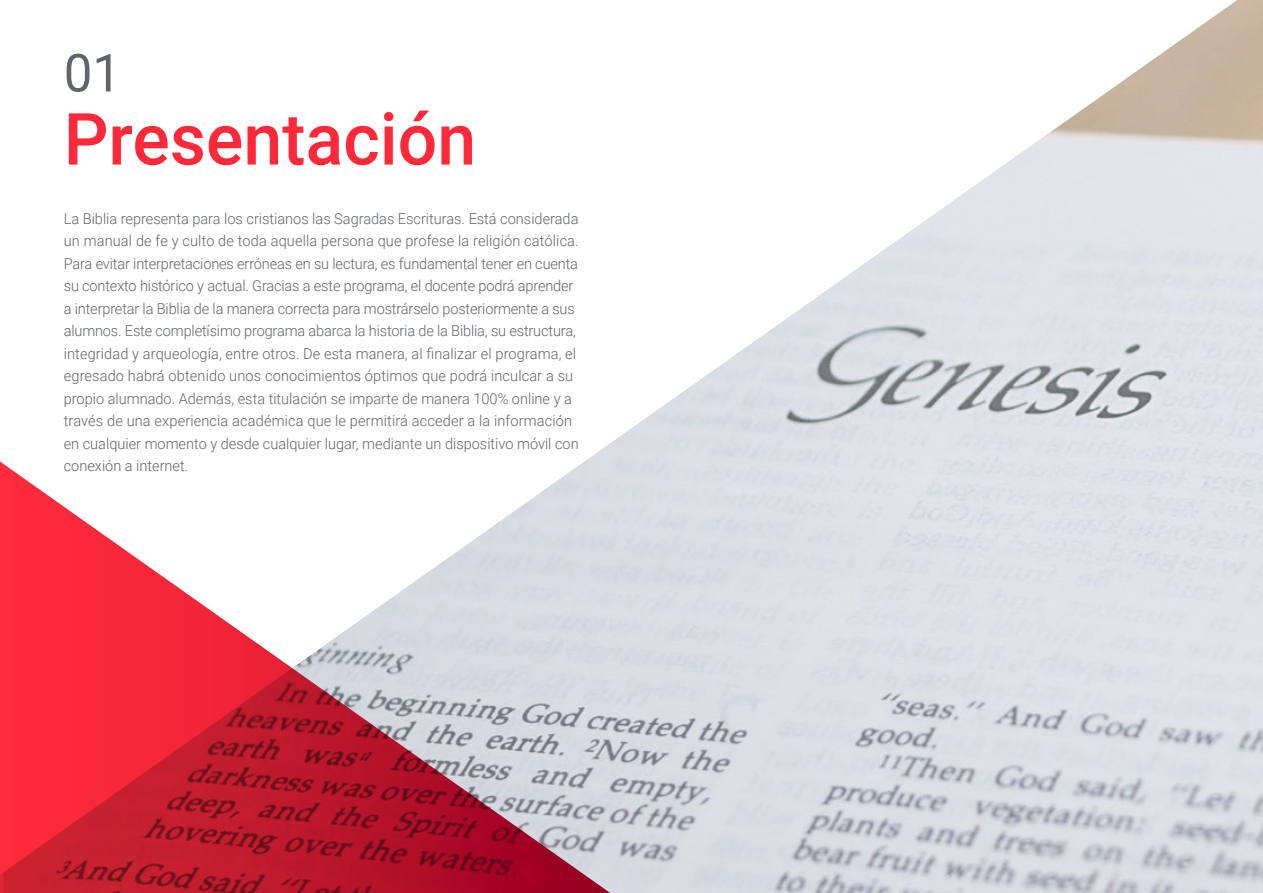
<style>
.page{position:relative;width:1263px;height:893px;background:#fff}
.page>*{position:absolute;margin:0;border:0;box-sizing:border-box;transform-origin:0 0}
.t1{font:500 72px "Roboto";color:#ff293a}
.t2{font:52.5px "Roboto";color:#61646a}
.t3{font:300 15px/22.5px "Roboto";color:#61646a}
</style>
<div class="page">
<img style="left:607px;top:0;width:656px;height:893px">
<svg style="left:0;top:446px;width:640px;height:447px"></svg>
<h2 class="t2" style="left:64px;top:36px;width:59px">01</h2>
<h1 class="t1" style="left:64px;top:89px;width:414px">Presentación</h1>
<p class="t3" style="left:64px;top:207px;width:516px">La Biblia representa para los cristianos las Sagradas Escrituras. Está considerada un manual de fe y culto de toda aquella persona que profese la religión católica.<br>Para evitar interpretaciones erróneas en su lectura, es fundamental tener en cuenta su contexto histórico y actual. Gracias a este programa, el docente podrá aprender a interpretar la Biblia de la manera correcta para mostrárselo posteriormente a sus alumnos. Este completísimo programa abarca la historia de la Biblia, su estructura, integridad y arqueología, entre otros. De esta manera, al finalizar el programa, el egresado habrá obtenido unos conocimientos óptimos que podrá inculcar a su propio alumnado. Además, esta titulación se imparte de manera 100% online y a través de una experiencia académica que le permitirá acceder a la información en cualquier momento y desde cualquier lugar, mediante un dispositivo móvil con conexión a internet.</p>
</div>
